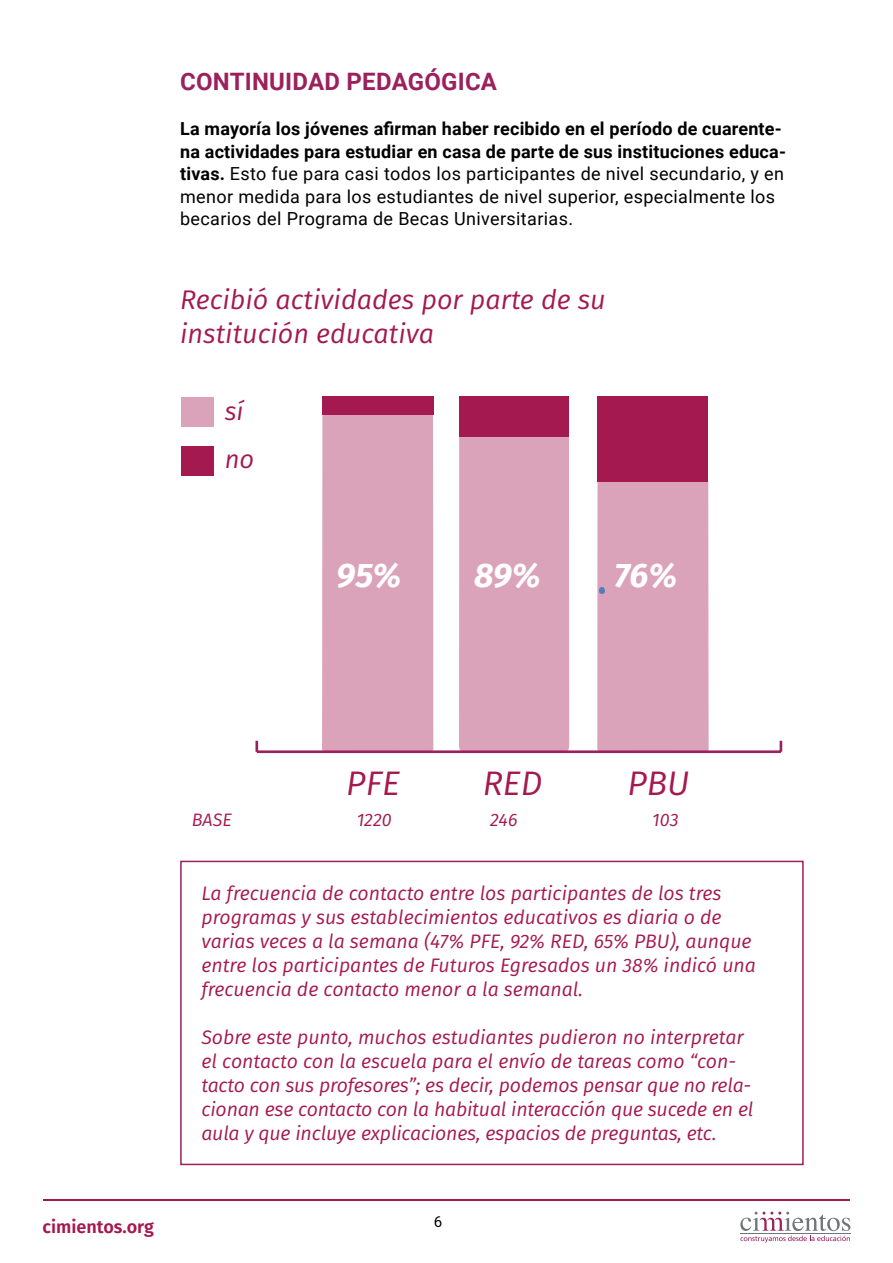
<style>
.page{position:relative;width:893px;height:1263px;background:#fff}
.page>*{position:absolute;margin:0;border:0;box-sizing:border-box;transform-origin:0 0}
.t1{font:italic 34.05px "Fira Sans";color:#a4194f}
.t2{font:italic 700 34.05px "Fira Sans";color:#fff}
.t3{font:italic 27px/34.5px "Fira Sans";color:#a4194f}
.t4{font:italic 25.5px/48px "Fira Sans";color:#a4194f}
.t5{font:700 24px "Roboto";letter-spacing:.01em;color:#9b215c}
.t6{font:italic 19.5px/24px "Fira Sans";color:#a4194f}
.t7{font:18px/22.5px "Roboto";letter-spacing:.02em;color:#000}
.t8{font:italic 18px "Fira Sans";color:#a4194f}
.t9{font:600 18px "Fira Sans";color:#a4194f}
.t10{font:15px "Roboto Mono";color:#000}
.s1{font-weight:700}
</style>
<div class="page">
<svg style="left:740px;top:1212px;width:110px;height:30px"></svg>
<hr style="left:43px;top:1199px;width:807px;height:2px;background:#a4194f">
<div style="left:180px;top:861px;width:624px;height:304px;border:2px solid #9b215c"></div>
<hr style="left:257px;top:750px;width:524px;height:3px;background:#9b215c">
<svg style="left:255px;top:741px;width:3px;height:11px"></svg>
<svg style="left:780px;top:741px;width:2px;height:11px"></svg>
<div style="left:322px;top:414px;width:111px;height:337px;background:#daa3b9"></div>
<div style="left:597px;top:481px;width:112px;height:270px;background:#daa3b9"></div>
<div style="left:459px;top:437px;width:110px;height:314px;background:#daa3b9"></div>
<div style="left:599px;top:587px;width:6px;height:7px;background:#507eb8;border-radius:50%"></div>
<div style="left:322px;top:396px;width:111px;height:18px;background:#a4194f"></div>
<div style="left:460px;top:396px;width:109px;height:41px;background:#a4194f"></div>
<div style="left:597px;top:396px;width:111px;height:86px;background:#a4194f"></div>
<div style="left:181px;top:397px;width:33px;height:30px;background:#daa3b9"></div>
<div style="left:181px;top:446px;width:33px;height:29px;background:#a4194f"></div>
<p class="t5" style="left:180px;top:65px;width:318px">CONTINUIDAD PEDAGÓGICA</p>
<p class="t7" style="left:180px;top:117px;width:607px"><span class="s1">La mayoría los jóvenes afirman haber recibido en el período de cuarente&shy;na actividades para estudiar en casa de parte de sus instituciones educa&shy;tivas.</span> Esto fue para casi todos los participantes de nivel secundario, y en menor medida para los estudiantes de nivel superior, especialmente los becarios del Programa de Becas Universitarias.</p>
<h2 class="t3" style="left:180px;top:281px;width:427px">Recibió actividades por parte de su institución educativa</h2>
<h3 class="t4" style="left:225px;top:386px;width:31px">sí no</h3>
<h1 class="t2" style="left:337px;top:547px;width:66px">95%</h1>
<h1 class="t2" style="left:474px;top:547px;width:68px">89%</h1>
<h1 class="t2" style="left:615px;top:547px;width:64px">76%</h1>
<h1 class="t1" style="left:346px;top:758px;width:55px">PFE</h1>
<h1 class="t1" style="left:483px;top:758px;width:61px">RED</h1>
<h1 class="t1" style="left:627px;top:758px;width:64px">PBU</h1>
<p class="t8" style="left:192px;top:806px;width:42px">BASE</p>
<p class="t8" style="left:357px;top:806px;width:37px">1220</p>
<p class="t8" style="left:490px;top:806px;width:29px">246</p>
<p class="t8" style="left:652px;top:806px;width:28px">103</p>
<p class="t6" style="left:201px;top:880px;width:556px">La frecuencia de contacto entre los participantes de los tres programas y sus establecimientos educativos es diaria o de varias veces a la semana (47% PFE, 92% RED, 65% PBU), aunque entre los participantes de Futuros Egresados un 38% indicó una frecuencia de contacto menor a la semanal.</p>
<p class="t6" style="left:201px;top:1024px;width:553px">Sobre este punto, muchos estudiantes pudieron no interpretar el contacto con la escuela para el envío de tareas como “con&shy;tacto con sus profesores”; es decir, podemos pensar que no rela&shy;cionan ese contacto con la habitual interacción que sucede en el aula y que incluye explicaciones, espacios de preguntas, etc.</p>
<p class="t9" style="left:43px;top:1212px;width:113px">cimientos.org</p>
<p class="t10" style="left:434px;top:1211px;width:10px">6</p>
</div>
